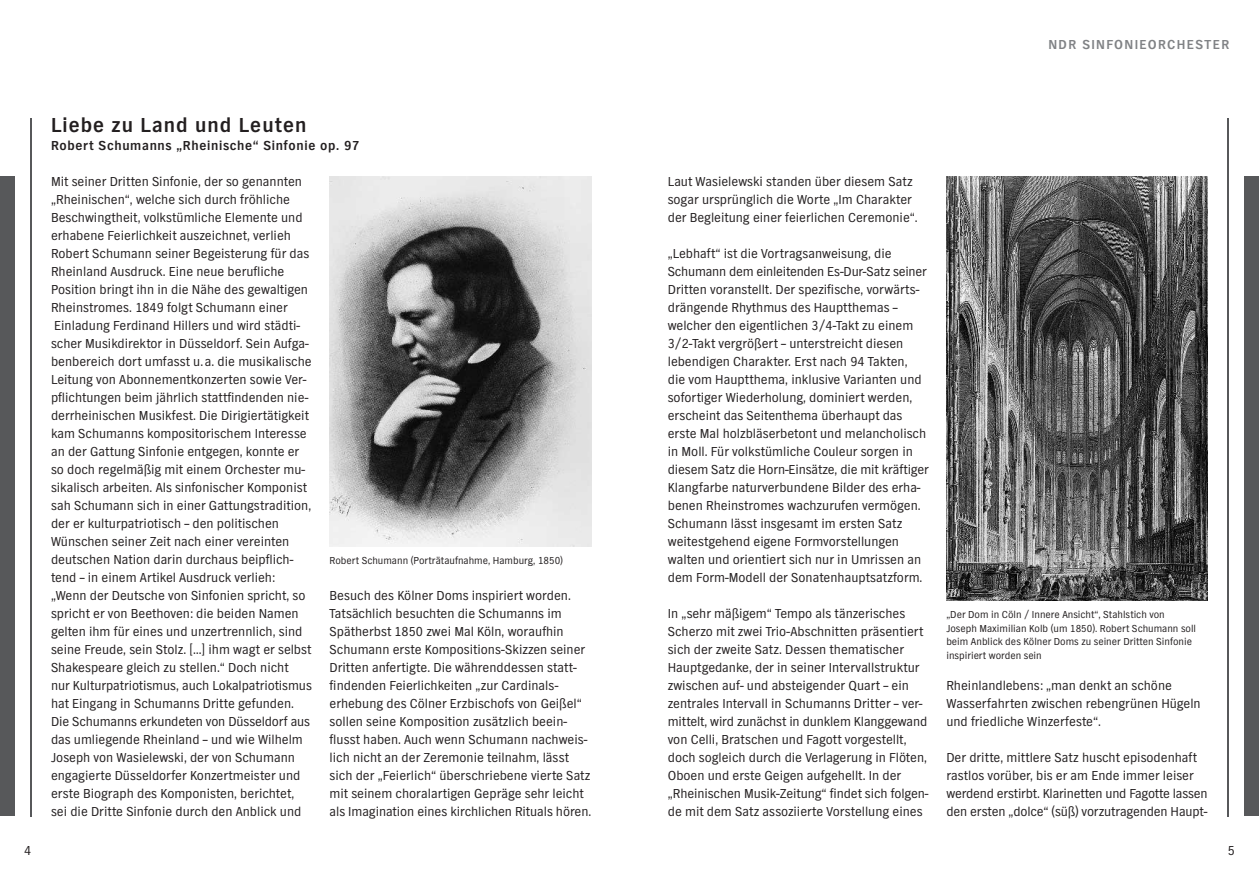
<style>
.page{position:relative;width:1259px;height:893px;background:#fff}
.page>*{position:absolute;margin:0;border:0;box-sizing:border-box;transform-origin:0 0}
.t1{font:700 21px "NDR Sans";letter-spacing:.05em;color:#231f20}
.t2{font:13.5px/18px "NDR Sans";color:#231f20}
.t3{font:700 13.5px "NDR Sans";letter-spacing:.05em;color:#231f20}
.t4{font:700 13.5px "NDR Sans";letter-spacing:.1em;color:#808285}
.t5{font:10.5px/13.5px "NDR Sans";color:#231f20}
</style>
<div class="page">
<div style="left:1244px;top:176px;width:15px;height:640px;background:#57585a"></div>
<hr style="left:1227px;top:118px;width:2px;height:698px;background:#57585a">
<div style="left:0;top:176px;width:15px;height:640px;background:#57585a"></div>
<hr style="left:30px;top:118px;width:1px;height:698px;background:#57585a">
<img style="left:946px;top:176px;width:262px;height:424px">
<img style="left:330px;top:176px;width:261px;height:370px">
<h1 class="t1" style="left:51px;top:117px;width:257px">Liebe zu Land und Leuten</h1>
<p class="t3" style="left:51px;top:141px;width:310px">Robert Schumanns „Rheinische“ Sinfonie op. 97</p>
<p class="t2" style="left:51px;top:174px;width:262px">Mit seiner Dritten Sinfonie, der so genannten „Rheinischen“, welche sich durch fröhliche Beschwingtheit, volkstümliche Elemente und erhabene Feierlichkeit auszeichnet, verlieh Robert Schumann seiner Begeisterung für das Rheinland Ausdruck. Eine neue berufliche Position bringt ihn in die Nähe des gewaltigen Rheinstromes. 1849 folgt Schumann einer Einladung Ferdinand Hillers und wird städti&shy;scher Musikdirektor in Düsseldorf. Sein Aufga&shy;benbereich dort umfasst u. a. die musikalische Leitung von Abonnement konzerten sowie Ver&shy;pflichtungen beim jährlich stattfindenden nie&shy;derrheinischen Musikfest. Die Dirigiertätigkeit kam Schumanns kompositorischem Interesse an der Gattung Sinfonie entgegen, konnte er so doch regelmäßig mit einem Orchester mu&shy;sikalisch arbeiten. Als sinfonischer Komponist sah Schumann sich in einer Gattungstradition, der er kulturpatriotisch – den politischen Wünschen seiner Zeit nach einer vereinten deutschen Nation darin durchaus beipflich&shy;tend – in einem Artikel Ausdruck verlieh: „Wenn der Deutsche von Sinfonien spricht, so spricht er von Beethoven: die beiden Namen gelten ihm für eines und unzertrennlich, sind seine Freude, sein Stolz. […] ihm wagt er selbst Shakespeare gleich zu stellen.“ Doch nicht<br>nur Kulturpatriotismus, auch Lokalpatriotismus hat Eingang in Schumanns Dritte gefunden.<br>Die Schumanns erkundeten von Düsseldorf aus das umliegende Rheinland – und wie Wilhelm Joseph von Wasielewski, der von Schumann engagierte Düsseldorfer Konzertmeister und erste Biograph des Komponisten, berichtet, sei die Dritte Sinfonie durch den Anblick und</p>
<p class="t5" style="left:330px;top:555px;width:235px">Robert Schumann (Porträtaufnahme, Hamburg, 1850)</p>
<p class="t2" style="left:330px;top:588px;width:263px">Besuch des Kölner Doms inspiriert worden.<br>Tatsächlich besuchten die Schumanns im Spätherbst 1850 zwei Mal Köln, woraufhin Schumann erste Kompositions-Skizzen seiner Dritten anfertigte. Die währenddessen statt&shy;findenden Feierlichkeiten „zur Cardinals&shy;erhebung des Cölner Erzbischofs von Geißel“ sollen seine Komposition zusätzlich beein&shy;flusst haben. Auch wenn Schumann nachweis&shy;lich nicht an der Zeremonie teilnahm, lässt sich der „Feierlich“ überschriebene vierte Satz mit seinem cho ralartigen Gepräge sehr leicht als Imagi nation eines kirchlichen Rituals hören.</p>
<p class="t4" style="left:1048px;top:39px;width:182px">NDR SINFONIEORCHESTER</p>
<p class="t2" style="left:668px;top:174px;width:251px">Laut Wasielewski standen über diesem Satz sogar ursprünglich die Worte „Im Charakter der Begleitung einer feierlichen Ceremonie“.</p>
<p class="t2" style="left:668px;top:246px;width:262px">„Lebhaft“ ist die Vortragsanweisung, die Schumann dem einleitenden Es-Dur-Satz seiner Dritten voranstellt. Der spezifische, vorwärts&shy;drängende Rhythmus des Hauptthemas – welcher den eigentlichen 3/4-Takt zu einem 3/2-Takt vergrößert – unterstreicht diesen lebendigen Charakter. Erst nach 94 Takten,<br>die vom Hauptthema, inklusive Varianten und sofortiger Wiederholung, dominiert werden, erscheint das Seitenthema überhaupt das erste Mal holzbläserbetont und melancholisch in Moll. Für volkstümliche Couleur sorgen in diesem Satz die Horn-Einsätze, die mit kräftiger Klangfarbe naturverbundene Bilder des erha&shy;benen Rheinstromes wachzurufen vermögen.<br>Schumann lässt insgesamt im ersten Satz weitestgehend eigene Formvorstellungen walten und orientiert sich nur in Umrissen an dem Form-Modell der Sonatenhauptsatzform.</p>
<p class="t2" style="left:668px;top:606px;width:262px">In „sehr mäßigem“ Tempo als tänzerisches Scherzo mit zwei Trio-Abschnitten präsentiert sich der zweite Satz. Dessen thematischer Hauptgedanke, der in seiner Intervallstruktur zwischen auf- und absteigender Quart – ein zentrales Intervall in Schumanns Dritter – ver&shy;mittelt, wird zunächst in dunklem Klanggewand von Celli, Bratschen und Fagott vorgestellt, doch sogleich durch die Verlagerung in Flöten, Oboen und erste Geigen aufgehellt. In der „Rheinischen Musik-Zeitung“ findet sich folgen&shy;de mit dem Satz assoziierte Vorstellung eines</p>
<p class="t5" style="left:946px;top:609px;width:251px">„Der Dom in Cöln / Innere Ansicht“, Stahlstich von Joseph Maximilian Kolb (um 1850). Robert Schumann soll beim Anblick des Kölner Doms zu seiner Dritten Sinfonie inspiriert worden sein</p>
<p class="t2" style="left:946px;top:678px;width:256px">Rheinlandlebens: „man denkt an schöne<br>Wasserfahrten zwischen rebengrünen Hügeln und friedliche Winzerfeste“.</p>
<p class="t2" style="left:946px;top:750px;width:263px">Der dritte, mittlere Satz huscht episodenhaft rastlos vorüber, bis er am Ende immer leiser werdend erstirbt. Klarinetten und Fagotte lassen den ersten „dolce“ (süß) vorzutragenden Haupt-</p>
<p class="t2" style="left:24px;top:842px;width:9px">4</p>
<p class="t2" style="left:1227px;top:842px;width:9px">5</p>
</div>
